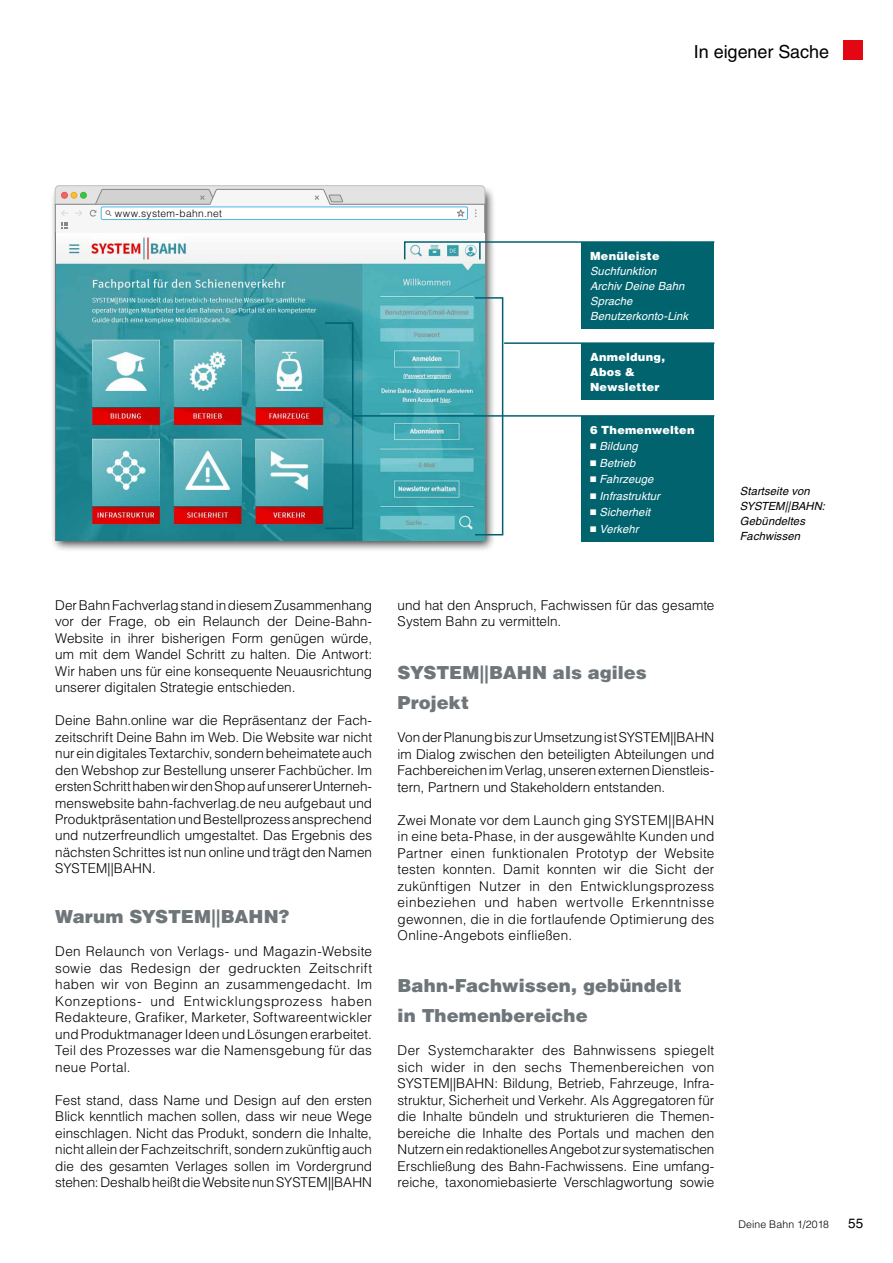
<style>
.page{position:relative;width:893px;height:1263px;background:#fff}
.page>*{position:absolute;margin:0;border:0;box-sizing:border-box;transform-origin:0 0}
.t1{font:900 18px/30px "Helvetica LT";color:#6e767a}
.t2{font:18px "Helvetica LT";letter-spacing:-.005em;color:#000}
.t3{font:300 13.5px/16.5px "Helvetica LT";color:#000;text-align:justify}
.t4{font:13.5px "Helvetica LT";color:#000}
.t5{font:italic 11.25px/16.5px "Helvetica LT";letter-spacing:.01em;color:#fff}
.t6{font:italic 11.25px/15px "Helvetica LT";letter-spacing:.01em;color:#000}
.t7{font:900 11.25px/15px "Helvetica LT";letter-spacing:.02em;color:#fff}
.t8{font:300 10.5px "Helvetica LT";letter-spacing:.01em;color:#000}
.t9{font:300 10.2px "Helvetica LT";letter-spacing:.03em;color:#000}
.s1{font-weight:900;font-style:normal}
.s2{font-family:"Universal Newswith Comm Pi";font-style:normal}
</style>
<div class="page">
<div style="left:844px;top:40px;width:19px;height:19px;background:#e30613"></div>
<div style="left:50px;top:185px;width:446px;height:368px;background:#000;opacity:.75"></div>
<svg style="left:55px;top:186px;width:430px;height:48px"></svg>
<img style="left:56px;top:234px;width:429px;height:307px">
<hr style="left:55px;top:233px;width:1px;height:308px;background:#6e767a">
<div style="left:581px;top:416px;width:133px;height:125px;background:#00636e"></div>
<div style="left:581px;top:242px;width:133px;height:86px;background:#00636e"></div>
<div style="left:581px;top:343px;width:133px;height:56px;background:#00636e"></div>
<hr style="left:353px;top:415px;width:361px;height:2px;background:#006170">
<hr style="left:504px;top:342px;width:210px;height:2px;background:#006170">
<div style="left:324px;top:322px;width:29px;height:207px;border:2px solid #006170"></div>
<div style="left:474px;top:297px;width:29px;height:238px;border:2px solid #006170"></div>
<svg style="left:403px;top:240px;width:312px;height:21px"></svg>
<h1 class="t2" style="left:694px;top:41px;width:137px">In eigener Sache</h1>
<p class="t9" style="left:115px;top:207px;width:109px">www.system-bahn.net</p>
<p class="t3" style="left:55px;top:596px;width:318px">Der Bahn Fachverlag stand in diesem Zusammenhang vor der Frage, ob ein Relaunch der Deine-Bahn-Website in ihrer bisherigen Form genügen würde, um mit dem Wandel Schritt zu halten. Die Antwort:<br>Wir haben uns für eine konsequente Neuausrichtung unserer digitalen Strategie entschieden.</p>
<p class="t3" style="left:55px;top:712px;width:318px">Deine Bahn.online war die Repräsentanz der Fach&shy;zeitschrift Deine Bahn im Web. Die Website war nicht nur ein digitales Textarchiv, sondern beheimatete auch den Webshop zur Bestellung unserer Fachbücher. Im ersten Schritt haben wir den Shop auf unserer Unterneh&shy;menswebsite bahn-fachverlag.de neu aufgebaut und Produktpräsentation und Bestellprozess ansprechend und nutzerfreundlich umgestaltet. Das Ergebnis des nächsten Schrittes ist nun online und trägt den Namen SYSTEM||BAHN.</p>
<h1 class="t1" style="left:55px;top:901px;width:236px">Warum SYSTEM||BAHN?</h1>
<p class="t3" style="left:55px;top:943px;width:318px">Den Relaunch von Verlags- und Magazin-Website sowie das Redesign der gedruckten Zeitschrift haben wir von Beginn an zusammengedacht. Im Konzeptions- und Entwicklungsprozess haben Redakteure, Grafiker, Marketer, Softwareentwickler und Produktmanager Ideen und Lösungen erarbeitet.<br>Teil des Prozesses war die Namensgebung für das neue Portal.</p>
<p class="t3" style="left:55px;top:1091px;width:318px">Fest stand, dass Name und Design auf den ersten Blick kenntlich machen sollen, dass wir neue Wege einschlagen. Nicht das Produkt, sondern die Inhalte, nicht allein der Fachzeitschrift, sondern zukünftig auch die des gesamten Verlages sollen im Vordergrund stehen: Deshalb heißt die Website nun SYSTEM||BAHN</p>
<p class="t7" style="left:590px;top:248px;width:71px">Menüleiste</p>
<p class="t5" style="left:590px;top:263px;width:100px;line-height:15px">Suchfunktion<br>Archiv Deine Bahn<br>Sprache<br>Benutzerkonto-Link</p>
<p class="t7" style="left:590px;top:349px;width:77px">Anmeldung,<br>Abos &amp;<br>Newsletter</p>
<p class="t5" style="left:590px;top:421px;width:106px"><span class="s1">6 Themenwelten </span><span class="s2">n</span> Bildung<br><span class="s2">n</span> Betrieb<br><span class="s2">n</span> Fahrzeuge<br><span class="s2">n</span> Infrastruktur<br><span class="s2">n</span> Sicherheit<br><span class="s2">n</span> Verkehr</p>
<p class="t3" style="left:398px;top:596px;width:318px">und hat den Anspruch, Fachwissen für das gesamte<br>System Bahn zu vermitteln.</p>
<h1 class="t1" style="left:398px;top:657px;width:251px">SYSTEM||BAHN als agiles<br>Projekt</h1>
<p class="t3" style="left:398px;top:729px;width:318px">Von der Planung bis zur Umsetzung ist SYSTEM||BAHN im Dialog zwischen den beteiligten Abteilungen und Fachbereichen im Verlag, unseren externen Dienstleis&shy;tern, Partnern und Stakeholdern entstanden.</p>
<p class="t3" style="left:398px;top:812px;width:318px">Zwei Monate vor dem Launch ging SYSTEM||BAHN in eine beta-Phase, in der ausgewählte Kunden und Partner einen funktionalen Prototyp der Website testen konnten. Damit konnten wir die Sicht der zukünftigen Nutzer in den Entwicklungsprozess einbeziehen und haben wertvolle Erkenntnisse gewonnen, die in die fortlaufende Optimierung des Online-Angebots einfließen.</p>
<h1 class="t1" style="left:398px;top:970px;width:286px">Bahn-Fachwissen, gebündelt in Themenbereiche</h1>
<p class="t3" style="left:398px;top:1042px;width:318px">Der Systemcharakter des Bahnwissens spiegelt sich wider in den sechs Themenbereichen von SYSTEM||BAHN: Bildung, Betrieb, Fahrzeuge, Infra&shy;struktur, Sicherheit und Verkehr. Als Aggregatoren für die Inhalte bündeln und strukturieren die Themen&shy;bereiche die Inhalte des Portals und machen den Nutzern ein redaktionelles Angebot zur systematischen Erschließung des Bahn-Fachwissens. Eine umfang&shy;reiche, taxonomiebasierte Verschlagwortung sowie</p>
<p class="t6" style="left:740px;top:483px;width:87px">Startseite von<br>SYSTEM||BAHN:<br>Gebündeltes<br>Fachwissen</p>
<p class="t8" style="left:738px;top:1217px;width:92px">Deine Bahn 1/2018</p>
<p class="t4" style="left:848px;top:1215px;width:17px">55</p>
</div>
